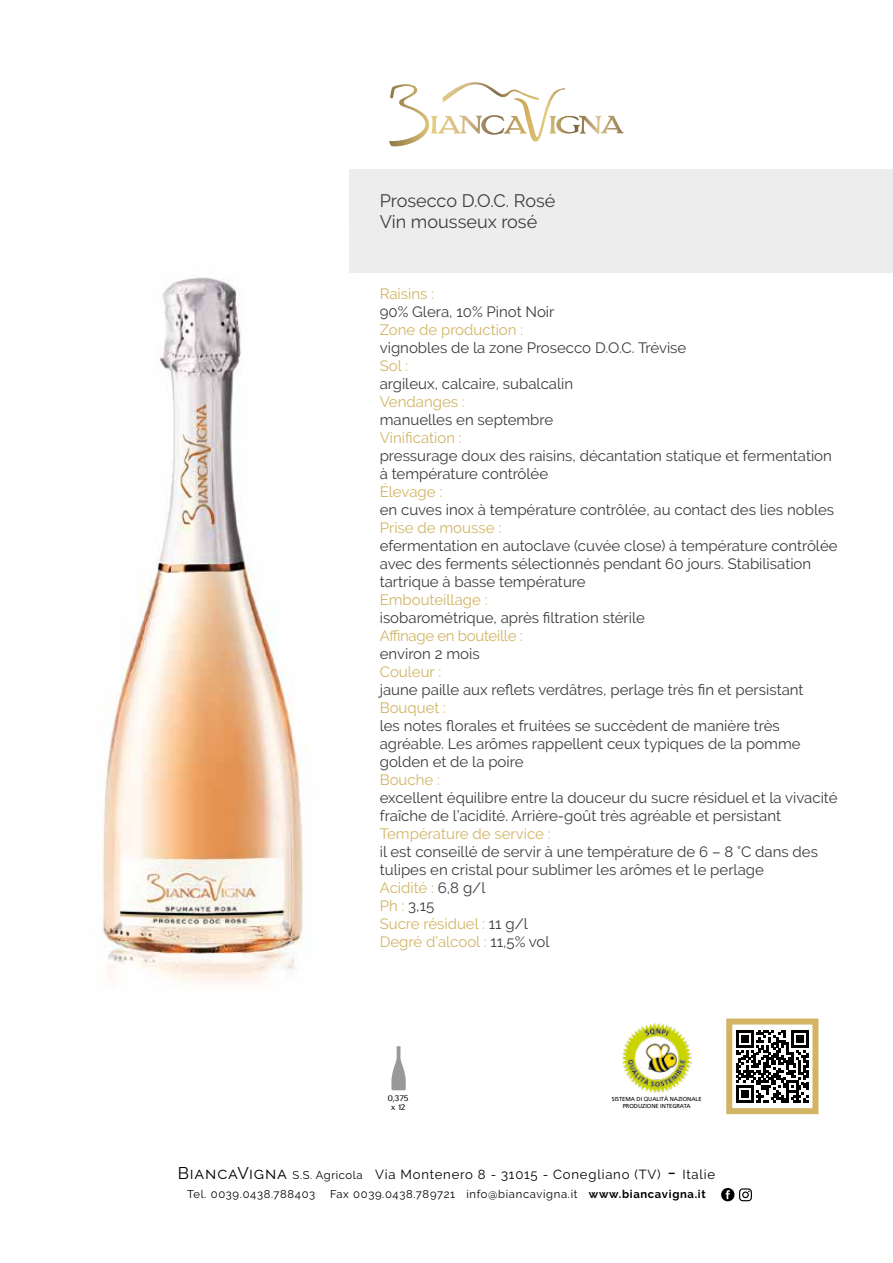
<style>
.page{position:relative;width:893px;height:1263px;background:#fff}
.page>*{position:absolute;margin:0;border:0;box-sizing:border-box;transform-origin:0 0}
.t1{font:18px/21.6px "Raleway";color:#3c3c3b}
.t2{font:15px/18px "Raleway";color:#3c3c3b}
.t3{font:15px "Raleway";color:#d2b464}
.t4{font:15px "Raleway";letter-spacing:-.02em;color:#d2b464}
.t5{font:13.2px "Raleway";letter-spacing:.06em;color:#000}
.t6{font:11.25px "Raleway";letter-spacing:.06em;color:#000}
.t7{font:300 8.25px/9px "Cosmos";color:#000;text-align:center}
.t8{font:5.85px/7.1px "Frutiger";letter-spacing:-.01em;color:#000;text-align:center}
.s1{color:#d2b464}
.s2{font-family:"Helvetica Neue"}
.s3{font-size:16.8px}
.s4{font-size:11.25px}
.s5{font-size:20.7px}
.s6{font-weight:700}
</style>
<div class="page">
<img style="left:102px;top:277px;width:206px;height:706px">
<div style="left:721px;top:1188px;width:13px;height:13px;background:#000;border-radius:50%"></div>
<svg style="left:726px;top:1190px;width:4px;height:9px"></svg>
<svg style="left:739px;top:1188px;width:13px;height:13px"></svg>
<svg style="left:391px;top:1046px;width:15px;height:44px"></svg>
<svg style="left:736px;top:1030px;width:72px;height:72px"></svg>
<div style="left:726px;top:1018px;width:92px;height:96px;border:6px solid #d2b464"></div>
<img style="left:623px;top:1023px;width:69px;height:70px">
<div style="left:349px;top:169px;width:544px;height:104px;background:#ededed"></div>
<svg style="left:389px;top:82px;width:176px;height:65px"></svg>
<p class="t1" style="left:380px;top:189px;width:177px">Prosecco D.O.C. Rosé<br>Vin mousseux rosé</p>
<p class="t3" style="left:380px;top:285px;width:56px">Raisins :</p>
<p class="t2" style="left:380px;top:302px;width:176px">90% Glera, 10% Pinot Noir</p>
<p class="t3" style="left:380px;top:321px;width:145px">Zone de production :</p>
<p class="t2" style="left:380px;top:338px;width:308px">vignobles de la zone Prosecco D.O.C. Trévise</p>
<p class="t3" style="left:380px;top:357px;width:30px">Sol :</p>
<p class="t2" style="left:380px;top:374px;width:195px">argileux, calcaire, subalcalin</p>
<p class="t3" style="left:380px;top:393px;width:87px">Vendanges :</p>
<p class="t2" style="left:380px;top:410px;width:175px">manuelles en septembre</p>
<p class="t3" style="left:380px;top:429px;width:83px">Vinification :</p>
<p class="t2" style="left:380px;top:446px;width:454px">pressurage doux des raisins, décantation statique et fermentation à température contrôlée</p>
<p class="t3" style="left:380px;top:483px;width:64px">Élevage :</p>
<p class="t2" style="left:380px;top:500px;width:456px">en cuves inox à température contrôlée, au contact des lies nobles</p>
<p class="t3" style="left:380px;top:519px;width:123px">Prise de mousse :</p>
<p class="t2" style="left:380px;top:536px;width:459px">efermentation en autoclave (cuvée close) à température contrôlée avec des ferments sélectionnés pendant 60 jours. Stabilisation tartrique à basse température</p>
<p class="t3" style="left:380px;top:591px;width:109px">Embouteillage :</p>
<p class="t2" style="left:380px;top:608px;width:267px">isobarométrique, après filtration stérile</p>
<p class="t4" style="left:380px;top:627px;width:144px">Affinage en bouteille :</p>
<p class="t2" style="left:380px;top:644px;width:101px">environ 2 mois</p>
<p class="t3" style="left:380px;top:663px;width:63px">Couleur :</p>
<p class="t2" style="left:380px;top:680px;width:425px">jaune paille aux reflets verdâtres, perlage très fin et persistant</p>
<p class="t3" style="left:380px;top:699px;width:68px">Bouquet :</p>
<p class="t2" style="left:380px;top:716px;width:422px">les notes florales et fruitées se succèdent de manière très agréable. Les arômes rappellent ceux typiques de la pomme golden et de la poire</p>
<p class="t3" style="left:380px;top:771px;width:62px">Bouche :</p>
<p class="t2" style="left:380px;top:788px;width:459px">excellent équilibre entre la douceur du sucre résiduel et la vivacité fraîche de l’acidité. Arrière-goût très agréable et persistant</p>
<p class="t3" style="left:380px;top:825px;width:173px">Température de service :</p>
<p class="t2" style="left:380px;top:842px;width:440px">il est conseillé de servir à une température de 6 – 8 °C dans des tulipes en cristal pour sublimer les arômes et le perlage<br><span class="s1">Acidité :</span> 6,8 g/l<br><span class="s1">Ph :</span> 3,15<br><span class="s1">Sucre résiduel :</span> 11 g/l<br><span class="s1">Degré d’alcool :</span> 11,5% vol</p>
<p class="t7" style="left:388px;top:1094px;width:22px">0,375 x 12</p>
<p class="t8" style="left:612px;top:1096px;width:91px">SISTEMA DI <span class="s2">Q</span>UALITÀ NAZIONALE<br>PRODUZIONE INTEGRATA</p>
<p class="t5" style="left:178px;top:1167px;width:539px"><span class="s3">BiancaVigna</span> <span class="s4">S.S. Agricola</span> Via Montenero 8 - 31015 - Conegliano (TV) <span class="s5">-</span> Italie</p>
<p class="t6" style="left:187px;top:1187px;width:130px">Tel. 0039.0438.788403</p>
<p class="t6" style="left:330px;top:1187px;width:377px">Fax 0039.0438.789721 info@biancavigna.it <span class="s6">www.biancavigna.it</span></p>
</div>
